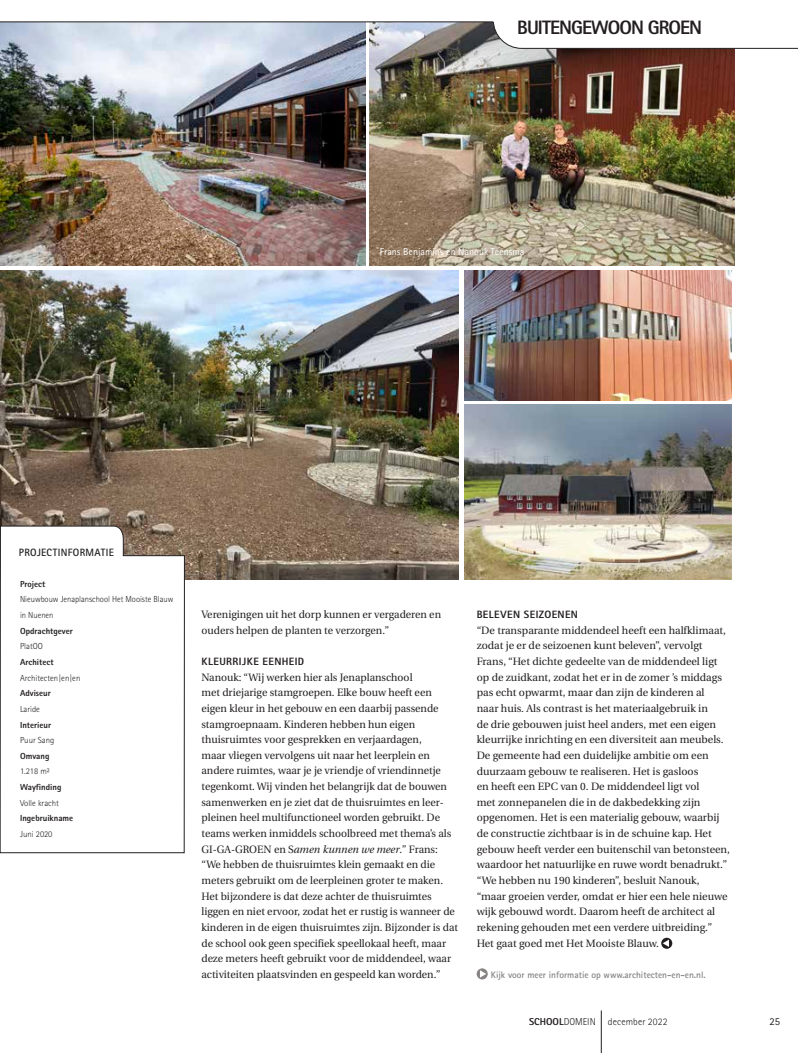
<style>
.page{position:relative;width:798px;height:1053px;background:#fff}
.page>*{position:absolute;margin:0;border:0;box-sizing:border-box;transform-origin:0 0}
.t1{font:800 19.38px "Rotis Sans Serif";letter-spacing:-.05em;color:#231f20}
.t2{font:10.62px/15.6px "Utopia";color:#231f20}
.t3{font:800 10.62px "Rotis Sans Serif";letter-spacing:.035em;color:#231f20}
.t4{font:700 10.62px "Rotis Sans Serif";letter-spacing:.03em;color:#231f20}
.t5{font:10.62px "Rotis Sans Serif";color:#231f20}
.t6{font:10px "Rotis Sans Serif";color:#fff}
.t7{font:300 10px "Rotis Sans Serif";letter-spacing:.005em;color:#231f20}
.t8{font:700 9.38px "Rotis Sans Serif";color:#868382}
.t9{font:300 8.75px/15.6px "Rotis Sans Serif";color:#231f20}
.t10{font:800 8.75px "Rotis Sans Serif";color:#231f20}
.s1{font-style:italic}
.s2{font-weight:800}
</style>
<div class="page">
<img style="left:1px;top:23px;width:364px;height:242px">
<img style="left:369px;top:23px;width:364px;height:242px">
<svg style="left:476px;top:968px;width:11px;height:11px"></svg>
<svg style="left:480px;top:970px;width:6px;height:7px"></svg>
<svg style="left:661px;top:937px;width:11px;height:11px"></svg>
<svg style="left:662px;top:939px;width:6px;height:7px"></svg>
<hr style="left:600px;top:1010px;width:1px;height:42px;background:#231f20">
<img style="left:464px;top:270px;width:267px;height:130px">
<img style="left:464px;top:404px;width:267px;height:175px">
<img style="left:0;top:270px;width:459px;height:309px">
<svg style="left:0;top:525px;width:185px;height:328px"></svg>
<svg style="left:493px;top:22px;width:304px;height:27px"></svg>
<hr style="left:0;top:22px;width:493px;height:1px;background:#231f20">
<h1 class="t1" style="left:517px;top:15px;width:186px">BUITENGEWOON GROEN</h1>
<p class="t6" style="left:380px;top:246px;width:146px">Frans Benjamins en Nanouk Teensma</p>
<p class="t4" style="left:19px;top:545px;width:96px">PROJECTINFORMATIE</p>
<p class="t10" style="left:20px;top:578px;width:27px">Project</p>
<p class="t9" style="left:20px;top:591px;width:155px">Nieuwbouw Jenaplanschool Het Mooiste Blauw in Nuenen</p>
<p class="t10" style="left:20px;top:625px;width:54px">Opdrachtgever</p>
<p class="t9" style="left:20px;top:638px;width:24px">PlatOO</p>
<p class="t10" style="left:20px;top:656px;width:35px">Architect</p>
<p class="t9" style="left:20px;top:669px;width:62px">Architecten|en|en</p>
<p class="t10" style="left:20px;top:687px;width:32px">Adviseur</p>
<p class="t9" style="left:20px;top:701px;width:21px">Laride</p>
<p class="t10" style="left:20px;top:719px;width:33px">Interieur</p>
<p class="t9" style="left:20px;top:732px;width:36px">Puur Sang</p>
<p class="t10" style="left:20px;top:750px;width:31px">Omvang</p>
<p class="t9" style="left:20px;top:763px;width:31px">1.218 m²</p>
<p class="t10" style="left:20px;top:781px;width:43px">Wayfinding</p>
<p class="t9" style="left:20px;top:795px;width:40px">Volle kracht</p>
<p class="t10" style="left:20px;top:812px;width:55px">Ingebruikname</p>
<p class="t9" style="left:20px;top:826px;width:34px">Juni 2020</p>
<p class="t2" style="left:201px;top:607px;width:241px">Verenigingen uit het dorp kunnen er vergaderen en ouders helpen de planten te verzorgen.”</p>
<p class="t3" style="left:201px;top:654px;width:104px">KLEURRIJKE EENHEID</p>
<p class="t2" style="left:201px;top:669px;width:258px">Nanouk: “Wij werken hier als Jenaplanschool<br>met driejarige stamgroepen. Elke bouw heeft een eigen kleur in het gebouw en een daarbij passende stamgroepnaam. Kinderen hebben hun eigen thuisruimtes voor gesprekken en verjaardagen,<br>maar vliegen vervolgens uit naar het leerplein en andere ruimtes, waar je je vriendje of vriendinnetje tegenkomt. Wij vinden het belangrijk dat de bouwen samenwerken en je ziet dat de thuisruimtes en leer&shy;pleinen heel multifunctioneel worden gebruikt. De teams werken inmiddels schoolbreed met thema’s als GI-GA-GROEN en S<span class="s1">amen kunnen we meer</span>.” Frans: “We hebben de thuisruimtes klein gemaakt en die meters gebruikt om de leerpleinen groter te maken.<br>Het bijzondere is dat deze achter de thuisruimtes liggen en niet ervoor, zodat het er rustig is wanneer de kinderen in de eigen thuisruimtes zijn. Bijzonder is dat de school ook geen specifiek speellokaal heeft, maar deze meters heeft gebruikt voor de middendeel, waar activiteiten plaatsvinden en gespeeld kan worden.”</p>
<p class="t3" style="left:476px;top:607px;width:103px">BELEVEN SEIZOENEN</p>
<p class="t2" style="left:476px;top:622px;width:255px">“De transparante middendeel heeft een halfklimaat, zodat je er de seizoenen kunt beleven”, vervolgt Frans, “Het dichte gedeelte van de middendeel ligt op de zuidkant, zodat het er in de zomer ’s middags pas echt opwarmt, maar dan zijn de kinderen al<br>naar huis. Als contrast is het materiaalgebruik in<br>de drie gebouwen juist heel anders, met een eigen kleurrijke inrichting en een diversiteit aan meubels.<br>De gemeente had een duidelijke ambitie om een duurzaam gebouw te realiseren. Het is gasloos<br>en heeft een EPC van 0. De middendeel ligt vol<br>met zonnepanelen die in de dakbedekking zijn opgenomen. Het is een materialig gebouw, waarbij de constructie zichtbaar is in de schuine kap. Het gebouw heeft verder een buitenschil van betonsteen, waardoor het natuurlijke en ruwe wordt benadrukt.” “We hebben nu 190 kinderen”, besluit Nanouk, “maar groeien verder, omdat er hier een hele nieuwe wijk gebouwd wordt. Daarom heeft de architect al rekening gehouden met een verdere uitbreiding.” Het gaat goed met Het Mooiste Blauw.</p>
<p class="t8" style="left:490px;top:968px;width:216px">Kijk voor meer informatie op www.architecten-en-en.nl.</p>
<p class="t7" style="left:529px;top:1015px;width:140px"><span class="s2">SCHOOL</span>DOMEIN december 2022</p>
<p class="t5" style="left:769px;top:1014px;width:12px">25</p>
</div>
